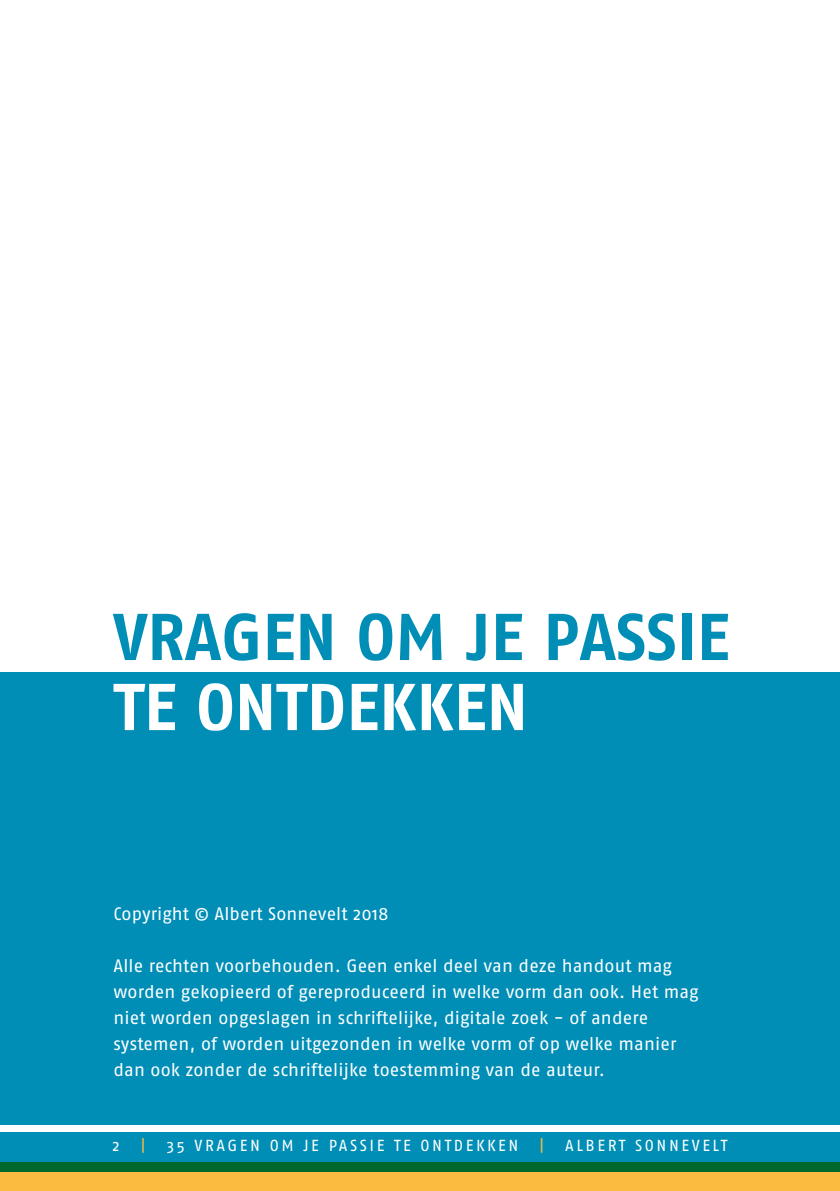
<style>
.page{position:relative;width:840px;height:1191px;background:#fff}
.page>*{position:absolute;margin:0;border:0;box-sizing:border-box;transform-origin:0 0}
.t1{font:700 66px "Fago No";color:#008eb7}
.t2{font:700 66px "Fago No";color:#fff}
.t3{font:18px/26px "Fago No";letter-spacing:.005em;color:#fff}
.t4{font:16px "Fago No";letter-spacing:.16em;color:#fff}
.t5{font:16px "Fago No";color:#fabb40}
</style>
<div class="page">
<div style="left:0;top:1162px;width:839px;height:29px;background:#fabb40"></div>
<svg style="left:0;top:1132px;width:839px;height:39px;background:#008597"></svg>
<div style="left:0;top:672px;width:839px;height:452px;background:#008eb7"></div>
<h1 class="t1" style="left:113px;top:598px;width:617px">VRAGEN OM JE PASSIE</h1>
<h1 class="t2" style="left:113px;top:668px;width:416px">TE ONTDEKKEN</h1>
<p class="t3" style="left:113px;top:901px;width:276px">Copyright © Albert Sonnevelt 2018</p>
<p class="t3" style="left:113px;top:953px;width:586px">Alle rechten voorbehouden. Geen enkel deel van deze handout mag worden gekopieerd of gereproduceerd in welke vorm dan ook. Het mag niet worden opgeslagen in schriftelijke, digitale zoek - of andere systemen, of worden uitgezonden in welke vorm of op welke manier dan ook zonder de schriftelijke toestemming van de auteur.</p>
<p class="t4" style="left:112px;top:1136px;width:9px">2</p>
<p class="t5" style="left:141px;top:1136px;width:6px">|</p>
<p class="t4" style="left:166px;top:1136px;width:353px">35 VRAGEN OM JE PASSIE TE ONTDEKKEN</p>
<p class="t5" style="left:539px;top:1136px;width:6px">|</p>
<p class="t4" style="left:565px;top:1136px;width:164px">ALBERT SONNEVELT</p>
</div>
